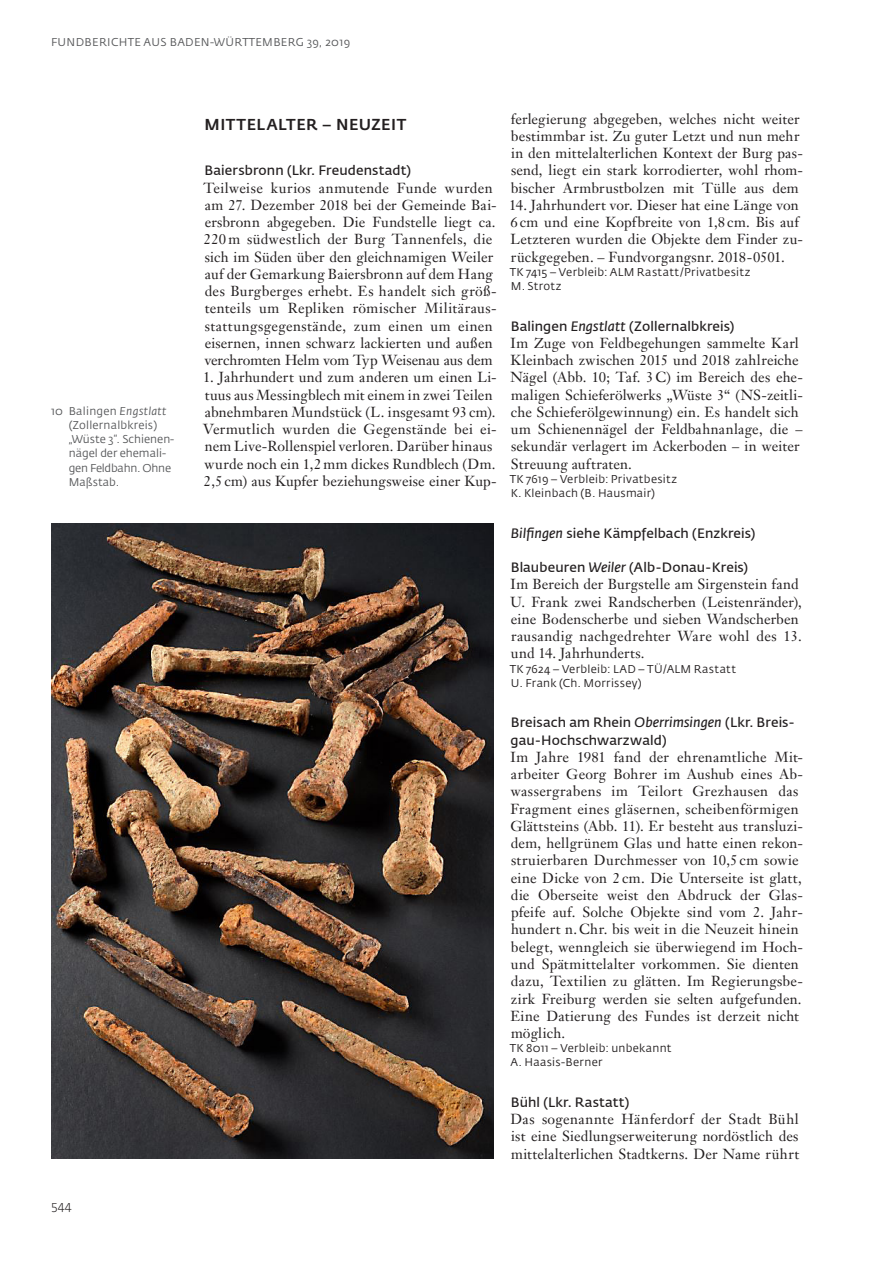
<style>
.page{position:relative;width:893px;height:1263px;background:#fff}
.page>*{position:absolute;margin:0;border:0;box-sizing:border-box;transform-origin:0 0}
.t1{font:500 15.75px "Fedra Sans Pro";color:#231f20}
.t2{font:14.25px/17.2px "Janson Text LT Pro";letter-spacing:.015em;color:#231f20}
.t3{font:600 13.5px/17.2px "Fedra Sans Pro";letter-spacing:.01em;color:#231f20}
.t4{font:300 12.75px "Fedra Sans Pro";color:#231f20}
.t5{font:11.25px/14.2px "Fedra Sans Pro";letter-spacing:.025em;color:#231f20}
.t6{font:11.25px/14.2px "Fedra Sans Pro";color:#57585a}
.t7{font:11.25px "Fedra Sans Pro";letter-spacing:.03em;color:#57585a}
.s1{font-style:italic}
.s2{font-family:"Fedra Sans Std";font-weight:400;font-style:italic}
</style>
<div class="page">
<img style="left:51px;top:523px;width:442px;height:636px">
<p class="t7" style="left:51px;top:35px;width:301px">FUNDBERICHTE AUS BADEN-WÜRTTEMBERG 39, 2019</p>
<p class="t6" style="left:69px;top:403px;width:107px;text-indent:-18px">10 Balingen <span class="s1">Engstlatt </span>(Zollernalbkreis) „Wüste 3“. Schienen&shy;nägel der ehemali&shy;gen Feldbahn. Ohne<br>Maßstab.</p>
<p class="t4" style="left:51px;top:1198px;width:22px">544</p>
<p class="t1" style="left:205px;top:115px;width:203px">MITTELALTER – NEUZEIT</p>
<p class="t3" style="left:205px;top:161px;width:208px">Baiersbronn (Lkr. Freudenstadt)</p>
<p class="t2" style="left:204px;top:179px;width:295px">Teilweise kurios anmutende Funde wurden am 27. Dezember 2018 bei der Gemeinde Bai&shy;ersbronn abgegeben. Die Fundstelle liegt ca.<br>220 m südwestlich der Burg Tannenfels, die sich im Süden über den gleichnamigen Weiler auf der Gemarkung Baiersbronn auf dem Hang des Burgberges erhebt. Es handelt sich größ&shy;tenteils um Repliken römischer Militäraus&shy;stattungsgegenstände, zum einen um einen eisernen, innen schwarz lackierten und außen verchromten Helm vom Typ Weisenau aus dem</p>
<p class="t2" style="left:203px;top:369px;width:295px">1. Jahrhundert und zum anderen um einen Li&shy;tuus aus Messingblech mit einem in zwei Teilen abnehmbaren Mundstück (L. insgesamt 93 cm).<br>Vermutlich wurden die Gegenstände bei ei&shy;nem Live-Rollenspiel verloren. Darüber hinaus wurde noch ein 1,2mm dickes Rundblech (Dm.<br>2,5 cm) aus Kupfer beziehungsweise einer Kup-</p>
<p class="t2" style="left:511px;top:110px;width:294px">ferlegierung abgegeben, welches nicht weiter bestimmbar ist. Zu guter Letzt und nun mehr in den mittelalterlichen Kontext der Burg pas&shy;send, liegt ein stark korrodierter, wohl rhom&shy;bischer Armbrustbolzen mit Tülle aus dem</p>
<p class="t2" style="left:509px;top:196px;width:295px">14. Jahrhundert vor. Dieser hat eine Länge von 6 cm und eine Kopfbreite von 1,8 cm. Bis auf Letzteren wurden die Objekte dem Finder zu&shy;rückgegeben. – Fundvorgangsnr. 2018-0501.</p>
<p class="t5" style="left:510px;top:265px;width:242px">TK 7415 – Verbleib: ALM Rastatt/Privatbesitz<br>M. Strotz</p>
<p class="t3" style="left:511px;top:317px;width:225px">Balingen <span class="s2">Engstlatt</span> (Zollernalbkreis)</p>
<p class="t2" style="left:510px;top:334px;width:294px">Im Zuge von Feldbegehungen sammelte Karl Kleinbach zwischen 2015 und 2018 zahlreiche Nägel (Abb. 10; Taf. 3 C) im Bereich des ehe&shy;maligen Schieferölwerks „Wüste 3“ (NS-zeitli&shy;che Schieferölgewinnung) ein. Es handelt sich um Schienennägel der Feldbahnanlage, die – sekundär verlagert im Ackerboden – in weiter Streuung auftraten.</p>
<p class="t5" style="left:510px;top:472px;width:169px">TK 7619 – Verbleib: Privatbesitz<br>K. Kleinbach (B. Hausmair)</p>
<p class="t3" style="left:511px;top:524px;width:246px"><span class="s2">Bilfingen</span> siehe Kämpfelbach (Enzkreis)</p>
<p class="t3" style="left:511px;top:558px;width:239px">Blaubeuren <span class="s2">Weiler</span> (Alb-Donau-Kreis)</p>
<p class="t2" style="left:510px;top:576px;width:293px">Im Bereich der Burgstelle am Sirgenstein fand U. Frank zwei Randscherben (Leistenränder), eine Bodenscherbe und sieben Wandscherben rausandig nachgedrehter Ware wohl des 13. und 14. Jahrhunderts.</p>
<p class="t5" style="left:510px;top:661px;width:228px">TK 7624 – Verbleib: LAD – TÜ/ALM Rastatt<br>U. Frank (Ch. Morrissey)</p>
<p class="t3" style="left:511px;top:713px;width:286px">Breisach am Rhein <span class="s2">Oberrimsingen</span> (Lkr. Breis&shy;gau-Hochschwarzwald)</p>
<p class="t2" style="left:510px;top:748px;width:294px">Im Jahre 1981 fand der ehrenamtliche Mit&shy;arbeiter Georg Bohrer im Aushub eines Ab&shy;wassergrabens im Teilort Grezhausen das Fragment eines gläsernen, scheibenförmigen Glättsteins (Abb. 11). Er besteht aus transluzi&shy;dem, hellgrünem Glas und hatte einen rekon&shy;struierbaren Durchmesser von 10,5 cm sowie eine Dicke von 2 cm. Die Unterseite ist glatt, die Oberseite weist den Abdruck der Glas&shy;pfeife auf. Solche Objekte sind vom 2. Jahr&shy;hundert n.Chr. bis weit in die Neuzeit hinein belegt, wenngleich sie überwiegend im Hoch&shy;und Spätmittelalter vorkommen. Sie dienten dazu, Textilien zu glätten. Im Regierungsbe&shy;zirk Freiburg werden sie selten aufgefunden.<br>Eine Datierung des Fundes ist derzeit nicht möglich.</p>
<p class="t5" style="left:510px;top:1041px;width:163px">TK 8011 – Verbleib: unbekannt<br>A. Haasis-Berner</p>
<p class="t3" style="left:511px;top:1093px;width:120px">Bühl (Lkr. Rastatt)</p>
<p class="t2" style="left:510px;top:1110px;width:290px;text-align:justify">Das sogenannte Hänferdorf der Stadt Bühl ist eine Siedlungserweiterung nordöstlich des mittelalterlichen Stadtkerns. Der Name rührt</p>
</div>
